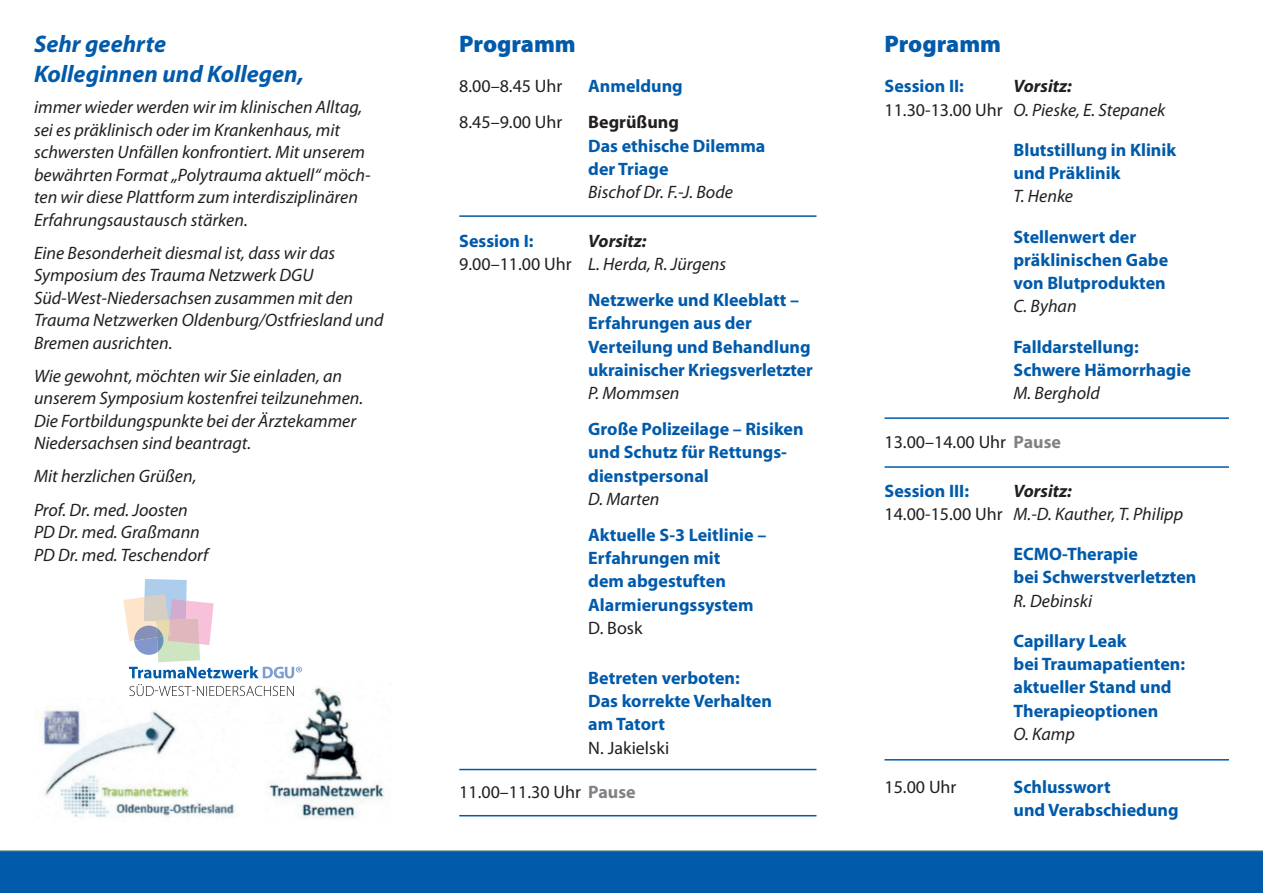
<style>
.page{position:relative;width:1263px;height:893px;background:#fff}
.page>*{position:absolute;margin:0;border:0;box-sizing:border-box;transform-origin:0 0}
.t1{font:italic 700 24px/30px "Myriad Pro";color:#015aaa}
.t2{font:900 24px "Myriad Pro";color:#015aaa}
.t3{font:italic 18px/22.5px "Myriad Pro";color:#231f20}
.t4{font:700 18px/23.2px "Myriad Pro";color:#015aaa}
.t5{font:18px "Myriad Pro";color:#231f20}
.t6{font:700 18px "Myriad Pro";color:#231f20}
.s1{font-weight:700}
.s2{font-style:normal}
.s3{font-weight:700;color:#808285}
</style>
<div class="page">
<div style="left:0;top:850px;width:1263px;height:43px;background:#015aaa"></div>
<hr style="left:459px;top:215px;width:357px;height:2px;background:#015aaa">
<hr style="left:459px;top:769px;width:357px;height:1px;background:#015aaa">
<hr style="left:459px;top:815px;width:357px;height:1px;background:#015aaa">
<hr style="left:884px;top:417px;width:345px;height:2px;background:#015aaa">
<hr style="left:884px;top:759px;width:345px;height:1px;background:#015aaa">
<hr style="left:884px;top:466px;width:345px;height:2px;background:#015aaa">
<img style="left:267px;top:687px;width:117px;height:132px">
<img style="left:43px;top:710px;width:193px;height:108px">
<svg style="left:129px;top:684px;width:165px;height:12px"></svg>
<svg style="left:123px;top:579px;width:179px;height:99px"></svg>
<h1 class="t1" style="left:34px;top:28px;width:271px">Sehr geehrte<br>Kolleginnen und Kollegen,</h1>
<p class="t3" style="left:34px;top:95px;width:338px">immer wieder werden wir im klinischen Alltag, sei es präklinisch oder im Krankenhaus, mit schwersten Unfällen konfrontiert. Mit unserem bewährten Format „Polytrauma aktuell“ möch&shy;ten wir diese Plattform zum interdisziplinären Erfahrungsaustausch stärken.</p>
<p class="t3" style="left:34px;top:241px;width:351px">Eine Besonderheit diesmal ist, dass wir das Symposium des Trauma Netzwerk DGU Süd-West-Niedersachsen zusammen mit den Trauma Netzwerken Oldenburg/Ostfriesland und Bremen ausrichten.</p>
<p class="t3" style="left:34px;top:364px;width:331px">Wie gewohnt, möchten wir Sie einladen, an unserem Symposium kostenfrei teilzunehmen.<br>Die Fortbildungspunkte bei der Ärztekammer Niedersachsen sind beantragt.</p>
<p class="t3" style="left:34px;top:460px;width:164px;line-height:33.2px">Mit herzlichen Grüßen,<br>Prof. Dr. med. Joosten</p>
<p class="t3" style="left:34px;top:520px;width:176px">PD Dr. med. Graßmann<br>PD Dr. med. Teschendorf</p>
<h1 class="t2" style="left:459px;top:28px;width:118px">Programm</h1>
<p class="t5" style="left:459px;top:75px;width:105px">8.00–8.45 Uhr</p>
<p class="t4" style="left:588px;top:74px;width:96px">Anmeldung</p>
<p class="t5" style="left:459px;top:111px;width:105px">8.45–9.00 Uhr</p>
<p class="t6" style="left:588px;top:110px;width:92px">Begrüßung</p>
<p class="t4" style="left:588px;top:133px;width:179px">Das ethische Dilemma der Triage</p>
<p class="t3" style="left:588px;top:180px;width:146px">Bischof Dr. F.-J. Bode</p>
<p class="t4" style="left:459px;top:229px;width:76px">Session I:</p>
<p class="t3" style="left:459px;top:229px;width:269px;line-height:23.2px;text-indent:129px"><span class="s1">Vorsitz:<br></span><span class="s2">9.00–11.00 Uhr</span> L. Herda, R. Jürgens</p>
<p class="t4" style="left:588px;top:288px;width:226px">Netzwerke und Kleeblatt –<br>Erfahrungen aus der<br>Verteilung und Behandlung ukrainischer Kriegsverletzter</p>
<p class="t3" style="left:588px;top:381px;width:93px">P. Mommsen</p>
<p class="t4" style="left:588px;top:417px;width:217px">Große Polizeilage – Risiken und Schutz für Rettungs&shy;dienstpersonal</p>
<p class="t3" style="left:588px;top:487px;width:73px">D. Marten</p>
<p class="t4" style="left:588px;top:523px;width:180px">Aktuelle S-3 Leitlinie –<br>Erfahrungen mit<br>dem abgestuften<br>Alarmierungssystem</p>
<p class="t5" style="left:588px;top:617px;width:56px">D. Bosk</p>
<p class="t4" style="left:588px;top:665px;width:185px">Betreten verboten:<br>Das korrekte Verhalten am Tatort</p>
<p class="t5" style="left:588px;top:736px;width:83px">N. Jakielski</p>
<p class="t5" style="left:459px;top:781px;width:178px">11.00–11.30 Uhr <span class="s3">Pause</span></p>
<h1 class="t2" style="left:884px;top:28px;width:118px">Programm</h1>
<p class="t4" style="left:884px;top:74px;width:81px">Session II:</p>
<p class="t3" style="left:884px;top:74px;width:282px;line-height:23.2px;text-indent:129px"><span class="s1">Vorsitz:<br></span><span class="s2">11.30-13.00 Uhr</span> O. Pieske, E. Stepanek</p>
<p class="t4" style="left:1013px;top:138px;width:164px">Blutstillung in Klinik und Präklinik</p>
<p class="t3" style="left:1013px;top:185px;width:61px">T. Henke</p>
<p class="t4" style="left:1013px;top:224px;width:156px">Stellenwert der präklinischen Gabe von Blutprodukten</p>
<p class="t3" style="left:1013px;top:295px;width:65px">C. Byhan</p>
<p class="t4" style="left:1013px;top:334px;width:179px">Falldarstellung:<br>Schwere Hämorrhagie</p>
<p class="t3" style="left:1013px;top:381px;width:88px">M. Berghold</p>
<p class="t5" style="left:884px;top:431px;width:178px">13.00–14.00 Uhr <span class="s3">Pause</span></p>
<p class="t4" style="left:884px;top:478px;width:86px">Session III:</p>
<p class="t3" style="left:884px;top:479px;width:300px;line-height:23.2px;text-indent:129px"><span class="s1">Vorsitz:<br></span><span class="s2">14.00-15.00 Uhr</span> M.-D. Kauther, T. Philipp</p>
<p class="t4" style="left:1013px;top:542px;width:184px">ECMO-Therapie<br>bei Schwerstverletzten</p>
<p class="t3" style="left:1013px;top:589px;width:80px">R. Debinski</p>
<p class="t4" style="left:1013px;top:629px;width:173px">Capillary Leak<br>bei Traumapatienten: aktueller Stand und<br>Therapieoptionen</p>
<p class="t3" style="left:1013px;top:722px;width:63px">O. Kamp</p>
<p class="t5" style="left:884px;top:776px;width:73px">15.00 Uhr</p>
<p class="t4" style="left:1013px;top:775px;width:167px">Schlusswort<br>und Verabschiedung</p>
</div>
